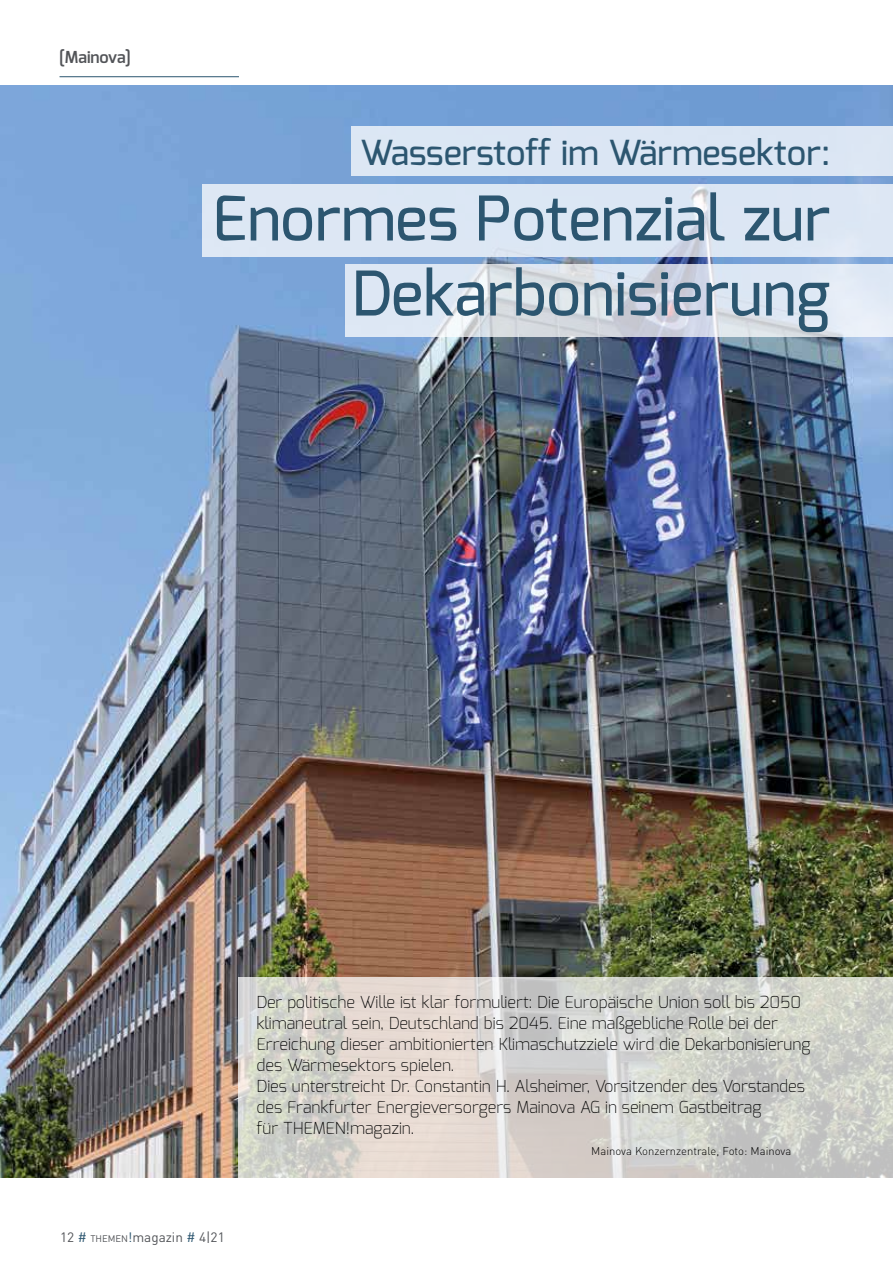
<style>
.page{position:relative;width:893px;height:1263px;background:#fff}
.page>*{position:absolute;margin:0;border:0;box-sizing:border-box;transform-origin:0 0}
.t1{font:500 61.5px/75px "Exo";color:#2c5670;text-align:right}
.t2{font:500 34.5px "Exo";color:#2c5670}
.t3{font:200 16.5px/21px "Exo";color:#000}
.t4{font:600 16.5px "Exo";letter-spacing:-.005em;color:#525458}
.t5{font:13.5px "DIN Pro";color:#525458}
.t6{font:300 11.25px "DIN Pro";color:#000}
.s1{color:#2c5670}
.s2{font-size:9.45px}
</style>
<div class="page">
<hr style="left:60px;top:76px;width:179px;height:1px;background:#2c5670">
<img style="left:0;top:85px;width:893px;height:1093px">
<div style="left:351px;top:126px;width:542px;height:50px;background:#dbe6f4"></div>
<div style="left:202px;top:184px;width:691px;height:72px;background:#dce7f4"></div>
<svg style="left:345px;top:264px;width:548px;height:72px;background:#dae1eb"></svg>
<svg style="left:238px;top:977px;width:655px;height:201px;background:#d5d3cd"></svg>
<p class="t4" style="left:59px;top:46px;width:73px">[Mainova]</p>
<h2 class="t2" style="left:360px;top:131px;width:472px">Wasserstoff im Wärmesektor:</h2>
<h1 class="t1" style="left:212px;top:181px;width:619px">Enormes Potenzial zur<br>Dekarbonisierung</h1>
<p class="t3" style="left:256px;top:991px;width:556px">Der politische Wille ist klar formuliert: Die Europäische Union soll bis 2050 klimaneutral sein, Deutschland bis 2045. Eine maßgebliche Rolle bei der Erreichung dieser ambitionierten Klimaschutzziele wird die Dekarbonisierung des Wärmesektors spielen.<br>Dies unterstreicht Dr. Constantin H. Alsheimer, Vorsitzender des Vorstandes des Frankfurter Energieversorgers Mainova AG in seinem Gastbeitrag<br>für THEMEN!magazin.</p>
<p class="t6" style="left:591px;top:1142px;width:201px">Mainova Konzernzentrale, Foto: Mainova</p>
<p class="t5" style="left:60px;top:1226px;width:166px">12 <span class="s1">#</span> <span class="s2">THEMEN</span><span class="s1">!</span>magazin <span class="s1">#</span> 4|21</p>
</div>
